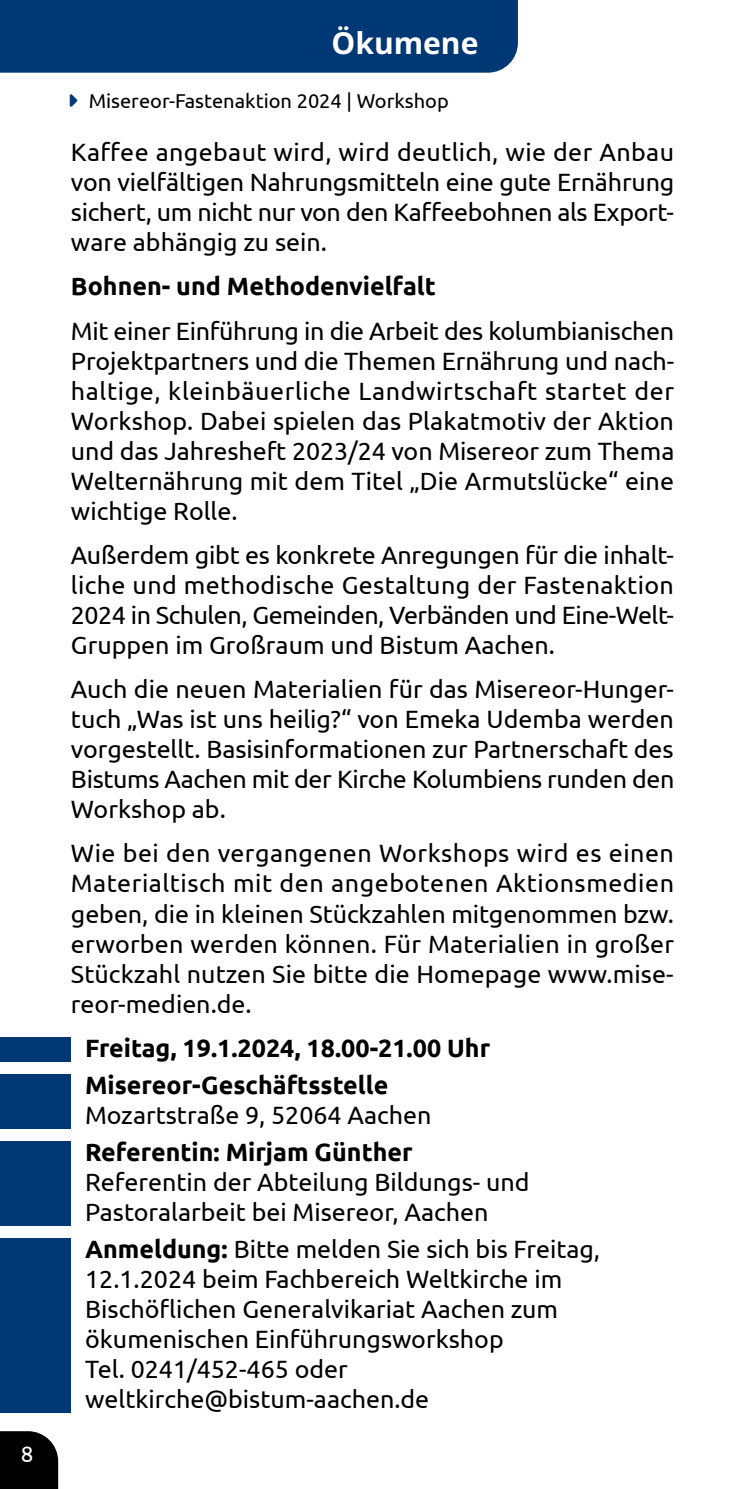
<style>
.page{position:relative;width:745px;height:1489px;background:#fff}
.page>*{position:absolute;margin:0;border:0;box-sizing:border-box;transform-origin:0 0}
.t1{font:700 30px "Open Sans";color:#fff}
.t2{font:25px/30px "Ubuntu";color:#000;text-align:justify}
.t3{font:700 25px/37px "Ubuntu";color:#000}
.t4{font:22.5px "Ubuntu";color:#fff}
.t5{font:20px "Ubuntu";color:#000}
.s1{font-weight:700}
</style>
<div class="page">
<svg style="left:0;top:1431px;width:58px;height:57px;background:#0f0f0f"></svg>
<div style="left:0;top:0;width:517px;height:73px;background:#003875"></div>
<div style="left:0;top:1037px;width:71px;height:24px;background:#003875"></div>
<div style="left:0;top:1074px;width:71px;height:54px;background:#003875"></div>
<div style="left:0;top:1141px;width:71px;height:84px;background:#003875"></div>
<div style="left:0;top:1238px;width:71px;height:174px;background:#003875"></div>
<p class="t4" style="left:21px;top:1439px;width:14px">8</p>
<p class="t1" style="left:331px;top:23px;width:148px">Ökumene</p>
<p class="t5" style="left:89px;top:88px;width:361px">Misereor-Fastenaktion 2024 | Workshop</p>
<p class="t2" style="left:71px;top:136px;width:604px">Kaffee angebaut wird, wird deutlich, wie der Anbau von vielfältigen Nahrungsmitteln eine gute Ernährung sichert, um nicht nur von den Kaffeebohnen als Export&shy;ware abhängig zu sein.</p>
<p class="t3" style="left:71px;top:268px;width:366px">Bohnen- und Methodenvielfalt</p>
<p class="t2" style="left:71px;top:315px;width:604px">Mit einer Einführung in die Arbeit des kolumbianischen Projektpartners und die Themen Ernährung und nach&shy;haltige, kleinbäuerliche Landwirtschaft startet der Workshop. Dabei spielen das Plakatmotiv der Aktion und das Jahresheft 2023/24 von Misereor zum Thema Welternährung mit dem Titel „Die Armutslücke“ eine wichtige Rolle.</p>
<p class="t2" style="left:71px;top:539px;width:604px">Außerdem gibt es konkrete Anregungen für die inhalt&shy;liche und methodische Gestaltung der Fastenaktion 2024 in Schulen, Gemeinden, Verbänden und Eine-Welt-Gruppen im Großraum und Bistum Aachen.</p>
<p class="t2" style="left:71px;top:673px;width:604px">Auch die neuen Materialien für das Misereor-Hunger&shy;tuch „Was ist uns heilig?“ von Emeka Udemba werden vorgestellt. Basisinformationen zur Partnerschaft des Bistums Aachen mit der Kirche Kolumbiens runden den Workshop ab.</p>
<p class="t2" style="left:71px;top:837px;width:604px">Wie bei den vergangenen Workshops wird es einen Materialtisch mit den angebotenen Aktionsmedien geben, die in kleinen Stückzahlen mitgenommen bzw. erworben werden können. Für Materialien in großer Stückzahl nutzen Sie bitte die Homepage www.mise&shy;reor-medien.de.</p>
<p class="t3" style="left:85px;top:1028px;width:406px">Freitag, 19.1.2024, 18.00-21.00 Uhr<br>Misereor-Geschäftsstelle</p>
<p class="t2" style="left:85px;top:1099px;width:347px">Mozartstraße 9, 52064 Aachen</p>
<p class="t3" style="left:85px;top:1133px;width:329px">Referentin: Mirjam Günther</p>
<p class="t2" style="left:85px;top:1166px;width:445px">Referentin der Abteilung Bildungs- und<br>Pastoralarbeit bei Misereor, Aachen</p>
<p class="t2" style="left:85px;top:1233px;width:516px;text-align:left"><span class="s1">Anmeldung:</span> Bitte melden Sie sich bis Freitag, 12.1.2024 beim Fachbereich Weltkirche im Bischöflichen Generalvikariat Aachen zum ökumenischen Einführungsworkshop<br>Tel. 0241/452-465 oder weltkirche@bistum-aachen.de</p>
</div>
